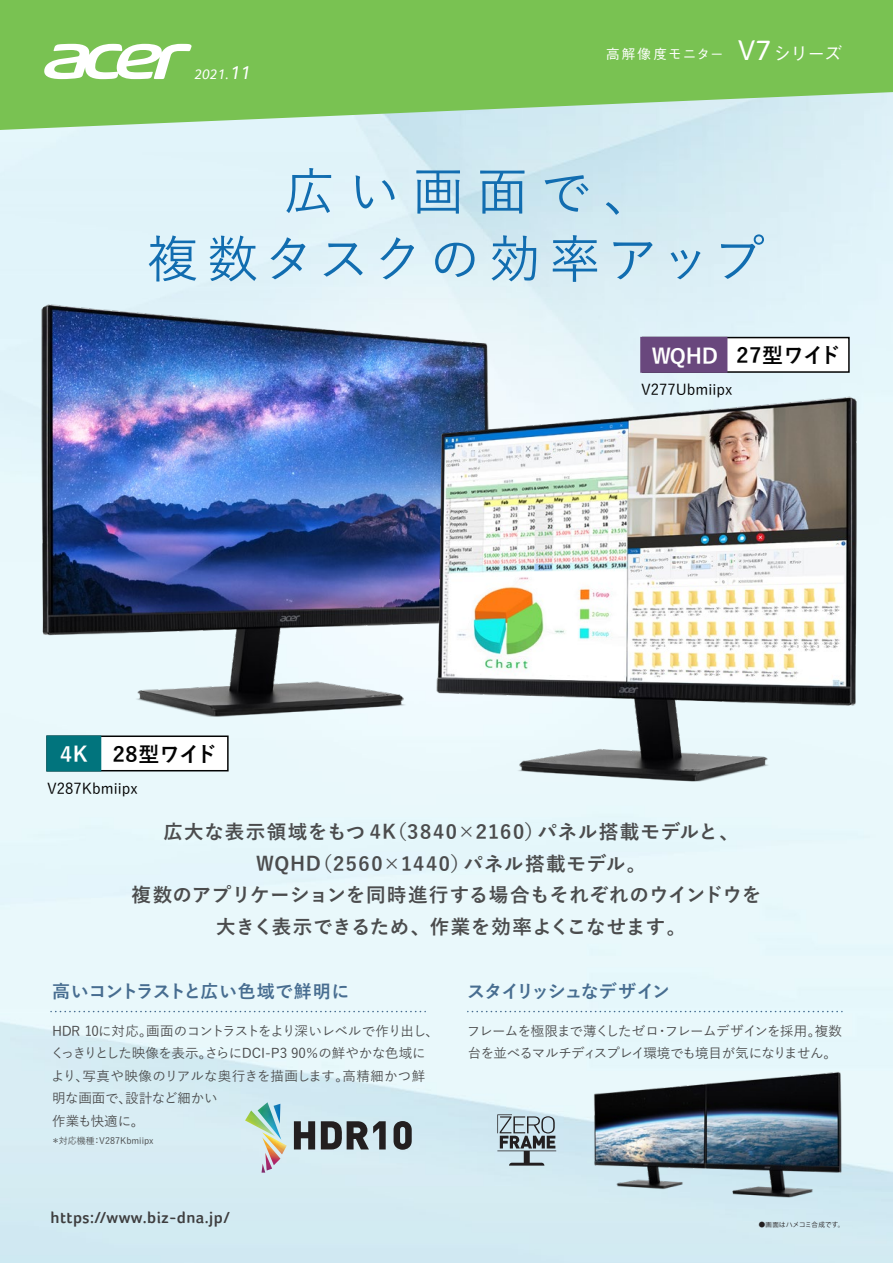
<style>
.page{position:relative;width:893px;height:1263px;background:#fff}
.page>*{position:absolute;margin:0;border:0;box-sizing:border-box;transform-origin:0 0}
.t1{font:500 51px/67.5px "Yu Gothic";letter-spacing:.15em;color:#116db0;text-align:center}
.t2{font:700 21px "Yu Gothic";letter-spacing:-.015em;color:#030303}
.t3{font:700 21px "Yu Gothic";letter-spacing:.015em;color:#030303}
.t4{font:700 19.5px/31.5px "Yu Gothic";letter-spacing:.035em;color:#4b4c4d;text-align:center}
.t5{font:700 18px "Yu Gothic";letter-spacing:-.005em;color:#476d90}
.t6{font:700 18px "Yu Gothic";letter-spacing:-.05em;color:#476d90}
.t7{font:600 16.5px "Acer Foco";letter-spacing:.025em;color:#3e3e3f}
.t8{font:500 15px "Yu Gothic";color:#030303}
.t9{font:italic 14.4px "Acer Foco";color:#fff}
.t10{font:500 13.5px/22.5px "Yu Gothic";letter-spacing:-.03em;color:#4b4c4d}
.t11{font:500 13.5px/22.5px "Yu Gothic";letter-spacing:-.05em;color:#4b4c4d}
.t12{font:500 13.5px "Gothic BBB Pro";letter-spacing:.09em;color:#fff}
.t13{font:500 9px "Yu Gothic";color:#4b4c4d}
.t14{font:6.45px "Koz Go Pro";letter-spacing:.045em;color:#231f20}
.s1{font-size:19.2px}
.s2{font-family:"Acer Foco";font-weight:400;font-size:29.4px}
.s3{font-size:17.85px}
.s4{color:#fff}
</style>
<div class="page">
<img style="left:0;top:130px;width:893px;height:1133px">
<img style="left:12px;top:281px;width:513px;height:448px">
<img style="left:405px;top:376px;width:478px;height:417px">
<svg style="left:0;top:0;width:893px;height:130px;background:#87c86a"></svg>
<img style="left:280px;top:1132px;width:7px;height:22px">
<img style="left:262px;top:1140px;width:18px;height:25px">
<img style="left:265px;top:1153px;width:7px;height:17px">
<svg style="left:262px;top:1164px;width:3px;height:9px"></svg>
<img style="left:245px;top:1110px;width:13px;height:26px">
<img style="left:258px;top:1102px;width:23px;height:38px">
<img style="left:274px;top:1104px;width:6px;height:20px">
<svg style="left:294px;top:1121px;width:21px;height:28px"></svg>
<svg style="left:321px;top:1121px;width:65px;height:28px;background:#686f72"></svg>
<svg style="left:394px;top:1121px;width:18px;height:29px"></svg>
<svg style="left:42px;top:44px;width:150px;height:35px"></svg>
<svg style="left:51px;top:1011px;width:375px;height:1px"></svg>
<svg style="left:468px;top:1011px;width:375px;height:1px"></svg>
<img style="left:578px;top:1057px;width:284px;height:158px">
<svg style="left:497px;top:1114px;width:59px;height:51px;background:#9babb2"></svg>
<div style="left:46px;top:735px;width:183px;height:36px;background:#fff;border:2px solid #030303"></div>
<div style="left:46px;top:735px;width:55px;height:36px;background:#01747d;border:2px solid #01747d"></div>
<div style="left:642px;top:337px;width:208px;height:36px;background:#fff;border:2px solid #030303"></div>
<div style="left:640px;top:337px;width:87px;height:36px;background:#69477d;border:2px solid #69477d"></div>
<p class="t9" style="left:194px;top:66px;width:58px">2021.<span class="s1">11</span></p>
<p class="t12" style="left:606px;top:43px;width:238px">高解像度モニター <span class="s2">V7</span><span class="s3">シリーズ</span></p>
<h1 class="t1" style="left:147px;top:151px;width:619px">広い画面で、<br>複数タスクの効率アップ</h1>
<h2 class="t2" style="left:652px;top:344px;width:191px"><span class="s4">WQHD</span> 27型ワイド</h2>
<h2 class="t3" style="left:60px;top:743px;width:159px"><span class="s4">4K</span> 28型ワイド</h2>
<p class="t8" style="left:47px;top:774px;width:92px">V287Kbmiipx</p>
<p class="t8" style="left:641px;top:375px;width:93px">V277Ubmiipx</p>
<h3 class="t4" style="left:131px;top:817px;width:631px">広大な表示領域をもつ 4K(3840×2160)パネル搭載モデルと、WQHD(2560×1440) パネル搭載モデル。<br>複数のアプリケーションを同時進行する場合もそれぞれのウインドウを大きく表示できるため、作業を効率よくこなせます。</h3>
<h3 class="t5" style="left:52px;top:981px;width:299px">高いコントラストと広い色域で鮮明に</h3>
<h3 class="t6" style="left:467px;top:981px;width:205px">スタイリッシュなデザイン</h3>
<p class="t11" style="left:467px;top:1018px;width:377px">フレームを極限まで薄くしたゼロ・フレームデザインを採用。複数台を並べるマルチディスプレイ環境でも境目が気になりません。</p>
<p class="t10" style="left:51px;top:1018px;width:390px">HDR 10に対応。画面のコントラストをより深いレベルで作り出し、くっきりとした映像を表示。さらにDCI-P3 90％の鮮やかな色域により、写真や映像のリアルな奥行きを描画します。高精細かつ鮮明な画面で、設計など細かい<br>作業も快適に。</p>
<p class="t13" style="left:51px;top:1133px;width:104px">＊対応機種：V287Kbmiipx</p>
<p class="t7" style="left:51px;top:1208px;width:181px">https://www.biz-dna.jp/</p>
<p class="t14" style="left:759px;top:1220px;width:87px">●画面はハメコミ合成です。</p>
</div>
